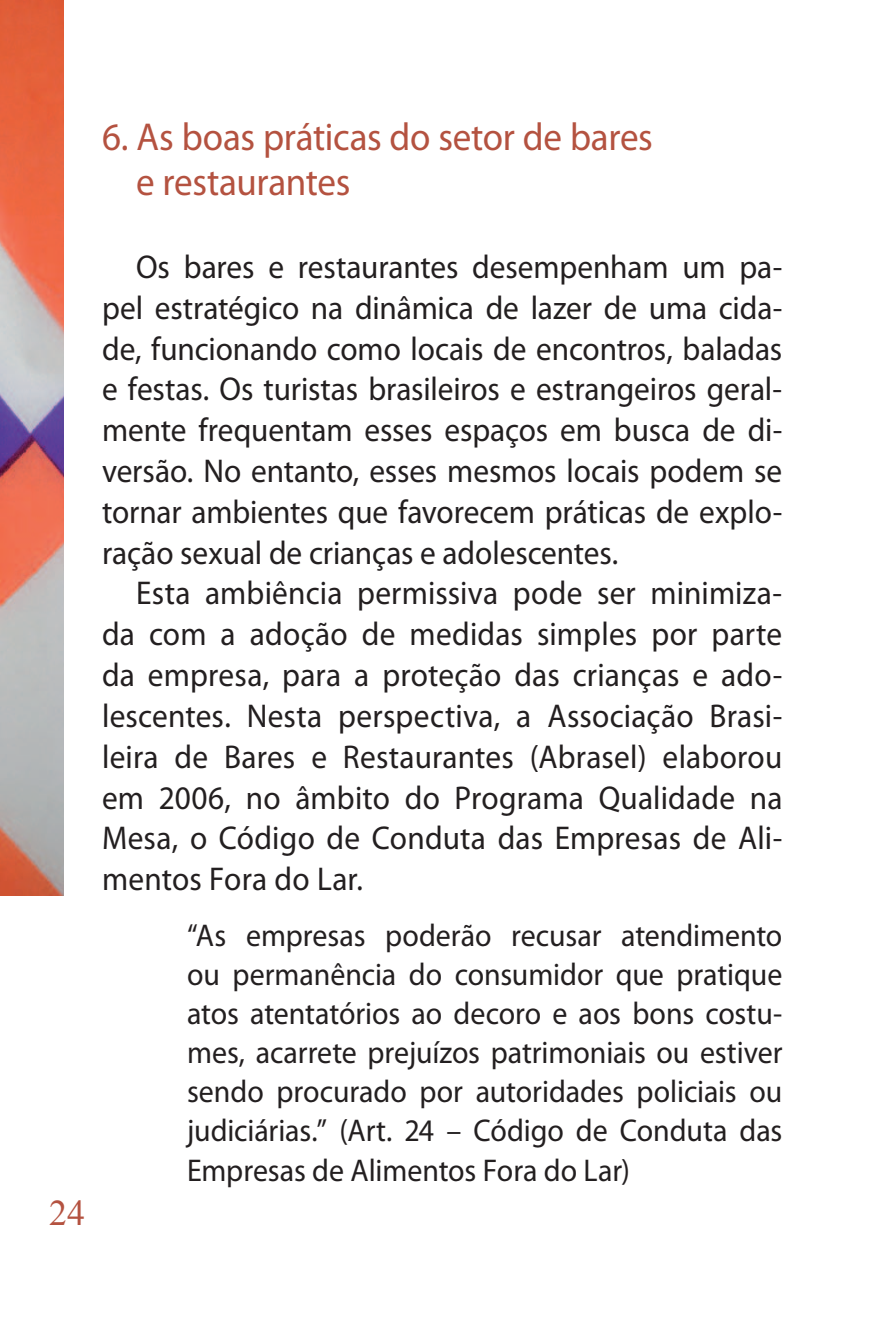
<style>
.page{position:relative;width:893px;height:1319px;background:#fff}
.page>*{position:absolute;margin:0;border:0;box-sizing:border-box;transform-origin:0 0}
.t1{font:39px/45px "Myriad Pro";letter-spacing:-.01em;color:#b45240;scale:.95 1}
.t2{font:36px "Times New Roman";color:#b45240}
.t3{font:33px/40.8px "Myriad Pro";color:#231f20;text-align:justify;scale:.95 1}
.t4{font:31.5px/39px "Myriad Pro";letter-spacing:-.005em;color:#231f20;text-align:justify;scale:.95 1}
</style>
<div class="page">
<img style="left:0;top:0;width:64px;height:894px">
<p class="t1" style="left:136px;top:113px;width:546px;text-indent:-34px">6. As boas práticas do setor de bares e restaurantes</p>
<p class="t2" style="left:49px;top:1188px;width:37px">24</p>
<p class="t3" style="left:102px;top:246px;width:718px;text-indent:34px">Os bares e restaurantes desempenham um pa&shy;pel estratégico na dinâmica de lazer de uma cida&shy;de, funcionando como locais de encontros, baladas e festas. Os turistas brasileiros e estrangeiros geral&shy;mente frequentam esses espaços em busca de di&shy;versão. No entanto, esses mesmos locais podem se tornar ambientes que favorecem práticas de explo&shy;ração sexual de crianças e adolescentes.</p>
<p class="t3" style="left:102px;top:572px;width:718px;text-indent:34px">Esta ambiência permissiva pode ser minimiza&shy;da com a adoção de medidas simples por parte da empresa, para a proteção das crianças e ado&shy;lescentes. Nesta perspectiva, a Associação Brasi&shy;leira de Bares e Restaurantes (Abrasel) elaborou em 2006, no âmbito do Programa Qualidade na Mesa, o Código de Conduta das Empresas de Ali&shy;mentos Fora do Lar.</p>
<p class="t4" style="left:187px;top:915px;width:628px">“As empresas poderão recusar atendimento ou permanência do consumidor que pratique atos atentatórios ao decoro e aos bons costu&shy;mes, acarrete prejuízos patrimoniais ou estiver sendo procurado por autoridades policiais ou judiciárias.” (Art. 24 – Código de Conduta das Empresas de Alimentos Fora do Lar)</p>
</div>
